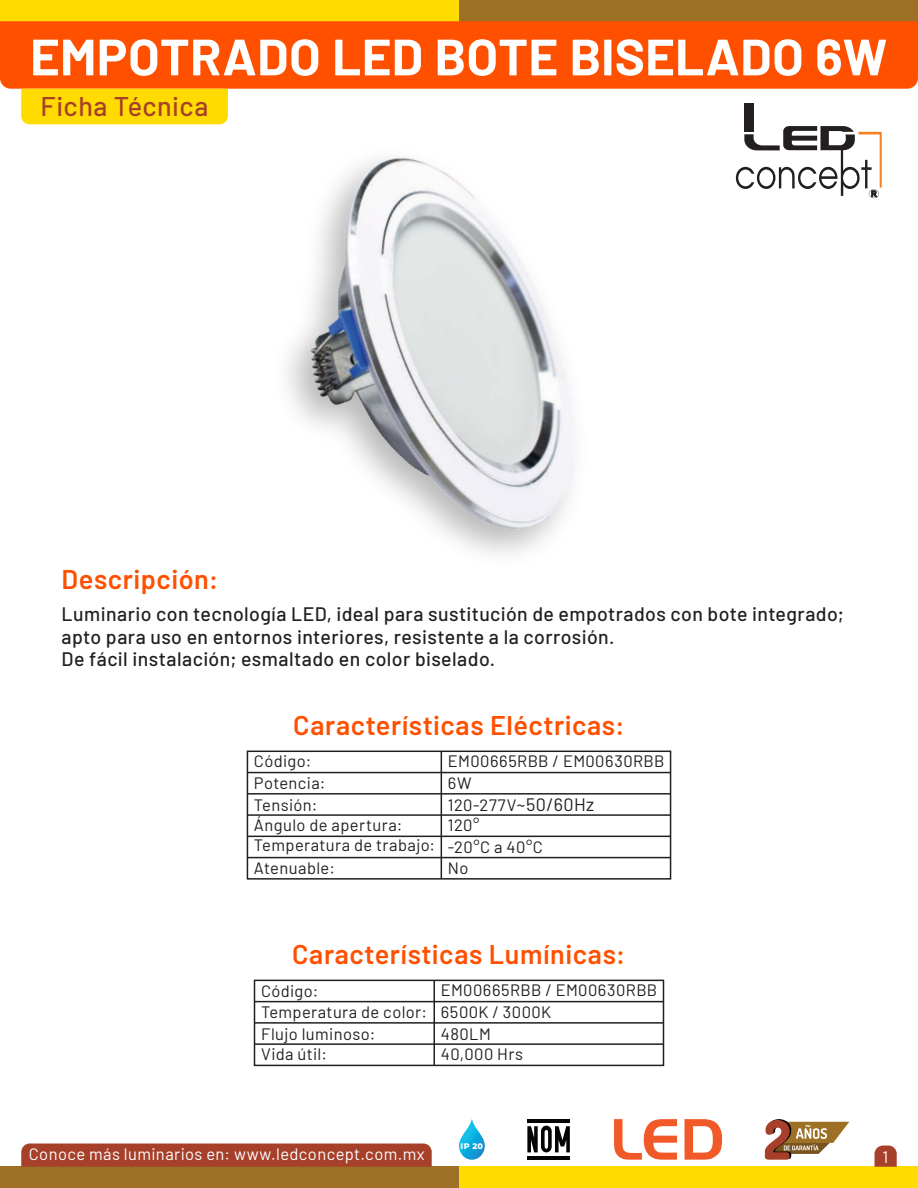
<style>
.page{position:relative;width:918px;height:1188px;background:#fff}
.page>*{position:absolute;margin:0;border:0;box-sizing:border-box;transform-origin:0 0}
.t1{font:700 51px "Barlow";letter-spacing:.005em;color:#fff}
.t2{font:600 27px "Barlow";letter-spacing:.025em;color:#ff5000}
.t3{font:500 27px "Barlow";letter-spacing:.015em;color:#a6402a}
.t4{font:500 19.5px/22.5px "Barlow";letter-spacing:.02em;color:#231f20}
.t5{font:16.5px/21.3px "Barlow";letter-spacing:.025em;color:#231f20}
.t6{font:16.5px "Barlow";letter-spacing:.025em;color:#fff}
.t7{font:800 8.1px "Montserrat";color:#fff}
.s1{font-size:18px}
</style>
<div class="page">
<svg style="left:459px;top:1119px;width:26px;height:41px"></svg>
<hr style="left:527px;top:1119px;width:43px;height:4px;background:#040503">
<hr style="left:527px;top:1156px;width:43px;height:4px;background:#040503">
<svg style="left:527px;top:1126px;width:43px;height:26px"></svg>
<svg style="left:614px;top:1119px;width:108px;height:41px"></svg>
<hr style="left:247px;top:772px;width:424px;height:1px;background:#231f20">
<hr style="left:247px;top:793px;width:424px;height:2px;background:#231f20">
<hr style="left:247px;top:814px;width:424px;height:2px;background:#231f20">
<hr style="left:247px;top:836px;width:424px;height:1px;background:#231f20">
<hr style="left:247px;top:857px;width:424px;height:1px;background:#231f20">
<div style="left:247px;top:751px;width:424px;height:129px;border:2px solid #231f20"></div>
<hr style="left:441px;top:751px;width:1px;height:128px;background:#231f20">
<hr style="left:255px;top:1001px;width:408px;height:1px;background:#231f20">
<hr style="left:255px;top:1022px;width:408px;height:2px;background:#231f20">
<hr style="left:255px;top:1043px;width:408px;height:2px;background:#231f20">
<div style="left:254px;top:980px;width:410px;height:86px;border:2px solid #231f20"></div>
<hr style="left:434px;top:980px;width:1px;height:85px;background:#231f20">
<div style="left:0;top:0;width:459px;height:21px;background:#ffdb00"></div>
<div style="left:459px;top:0;width:459px;height:21px;background:#9d7025"></div>
<div style="left:0;top:1167px;width:459px;height:21px;background:#9d7025"></div>
<div style="left:459px;top:1167px;width:459px;height:21px;background:#ffdb00"></div>
<div style="left:0;top:21px;width:918px;height:68px;background:#ff5000"></div>
<div style="left:21px;top:89px;width:207px;height:35px;background:#ffdb00"></div>
<svg style="left:21px;top:1143px;width:411px;height:24px;background:#a8452f"></svg>
<svg style="left:874px;top:1146px;width:23px;height:21px"></svg>
<div style="left:744px;top:103px;width:9px;height:29px;background:#231f20"></div>
<svg style="left:736px;top:126px;width:146px;height:72px"></svg>
<svg style="left:765px;top:1119px;width:84px;height:41px"></svg>
<img style="left:287px;top:157px;width:287px;height:386px">
<h1 class="t1" style="left:30px;top:19px;width:859px">EMPOTRADO LED BOTE BISELADO 6W</h1>
<h2 class="t3" style="left:40px;top:87px;width:170px">Ficha Técnica</h2>
<h2 class="t2" style="left:62px;top:559px;width:158px">Descripción:</h2>
<p class="t4" style="left:62px;top:601px;width:784px">Luminario con tecnología LED, ideal para sustitución de empotrados con bote integrado; apto para uso en entornos interiores, resistente a la corrosión.<br>De fácil instalación; esmaltado en color biselado.</p>
<h2 class="t2" style="left:293px;top:706px;width:333px">Características Eléctricas:</h2>
<p class="t5" style="left:254px;top:750px;width:183px">Código:<br>Potencia:<br>Tensión:<br>Ángulo de apertura:<br>Temperatura de trabajo:</p>
<p class="t5" style="left:254px;top:856px;width:83px">Atenuable:</p>
<p class="t5" style="left:448px;top:749px;width:218px">EM00665RBB / EM00630RBB<br>6W<br>120-277V<span class="s1">~50/60Hz<br></span>120°</p>
<p class="t5" style="left:448px;top:836px;width:96px;line-height:20.7px">-20°C a 40°C<br>No</p>
<h2 class="t2" style="left:292px;top:935px;width:335px">Características Lumínicas:</h2>
<p class="t5" style="left:261px;top:979px;width:168px">Código:<br>Temperatura de color:<br>Flujo luminoso:<br>Vida útil:</p>
<p class="t5" style="left:441px;top:978px;width:218px">EM00665RBB / EM00630RBB<br>6500K / 3000K<br>480LM<br>40,000 Hrs</p>
<p class="t7" style="left:461px;top:1140px;width:24px">IP 20</p>
<p class="t6" style="left:29px;top:1142px;width:397px">Conoce más luminarios en: www.ledconcept.com.mx</p>
<p class="t6" style="left:883px;top:1145px;width:7px">1</p>
</div>
